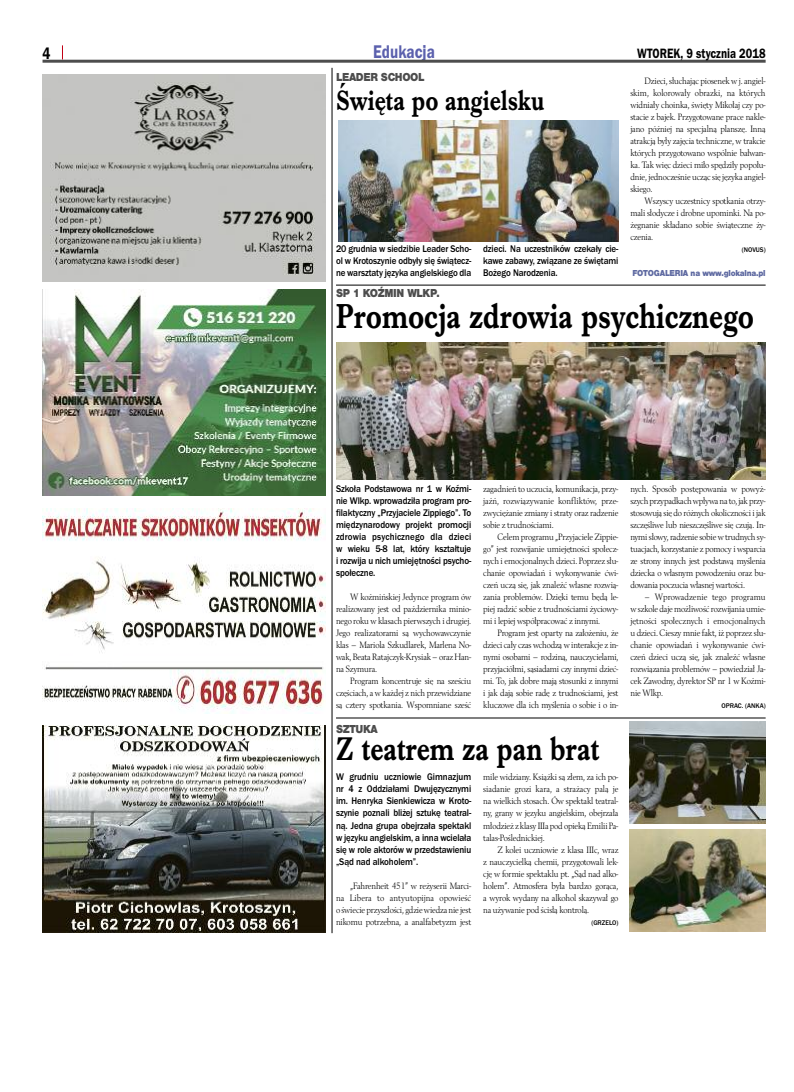
<style>
.page{position:relative;width:794px;height:1092px;background:#fff}
.page>*{position:absolute;margin:0;border:0;box-sizing:border-box;transform-origin:0 0}
.t1{font:700 36px "Imprint URWTCE";color:#000;scale:.8 1}
.t2{font:700 34px "Imprint URWTCE";color:#000;scale:.8 1}
.t3{font:700 29px "Imprint URWTCE";color:#000;scale:.8 1}
.t4{font:19px "Franklin Got URWTCE Dem";color:#5b60ad;scale:.8 1}
.t5{font:17px "Franklin Got URWTCE Dem";color:#000;scale:.8 1}
.t6{font:14px "Franklin Got URWTCE Dem";color:#000;scale:.8 1}
.t7{font:900 12px "Nimbus San TCE";letter-spacing:-.035em;color:#4d4d4d;scale:.9 1}
.t8{font:500 10px/12px "Franklin Got URWTCE";letter-spacing:-.01em;color:#000;text-align:justify;scale:.9 1}
.t9{font:9.6px/12px "Berling TCE";letter-spacing:-.015em;color:#000;text-align:justify;scale:.9 1}
.t10{font:900 9px "Nimbus San TCE";letter-spacing:-.025em;color:#5e69a1;scale:.9 1}
.t11{font:500 7px "Franklin Got URWTCE";color:#000;scale:.95 1}
</style>
<div class="page">
<hr style="left:43px;top:60px;width:722px;height:3px;background:#4d4d4d">
<svg style="left:62px;top:45px;width:1px;height:14px"></svg>
<img style="left:43px;top:74px;width:282px;height:207px">
<img style="left:43px;top:289px;width:282px;height:206px">
<img style="left:43px;top:508px;width:282px;height:205px">
<img style="left:43px;top:725px;width:282px;height:207px">
<img style="left:338px;top:120px;width:281px;height:121px">
<img style="left:336px;top:342px;width:429px;height:137px">
<img style="left:629px;top:829px;width:136px;height:102px">
<img style="left:629px;top:721px;width:136px;height:102px">
<hr style="left:331px;top:68px;width:1px;height:865px;background:#000">
<hr style="left:336px;top:284px;width:429px;height:1px;background:#000">
<hr style="left:336px;top:717px;width:429px;height:1px;background:#000">
<h3 class="t5" style="left:43px;top:43px;width:11px">4</h3>
<h3 class="t4" style="left:373px;top:40px;width:79px">Edukacja</h3>
<h3 class="t6" style="left:637px;top:45px;width:162px">WTOREK, 9 stycznia 2018</h3>
<p class="t7" style="left:336px;top:70px;width:100px">LEADER SCHOOL</p>
<h3 class="t3" style="left:336px;top:83px;width:262px">Święta po angielsku</h3>
<p class="t8" style="left:336px;top:243px;width:152px">20 grudnia w siedzibie Leader Scho&shy;ol w Krotoszynie odbyły się świątecz&shy;ne warsztaty języka angielskiego dla</p>
<p class="t8" style="left:483px;top:243px;width:152px">dzieci. Na uczestników czekały cie&shy;kawe zabawy, związane ze świętami Bożego Narodzenia.</p>
<p class="t9" style="left:630px;top:75px;width:152px;text-indent:14px">Dzieci, słuchając piosenek w j. angiel&shy;skim, kolorowały obrazki, na których widniały choinka, święty Mikołaj czy po&shy;stacie z bajek. Przygotowane prace nakle&shy;jano później na specjalną planszę. Inną atrakcją były zajęcia techniczne, w trakcie których przygotowano wspólnie bałwan&shy;ka. Tak więc dzieci miło spędziły popołu&shy;dnie, jednocześnie ucząc się języka angiel&shy;skiego.</p>
<p class="t9" style="left:630px;top:195px;width:152px;text-indent:14px">Wszyscy uczestnicy spotkania otrzy&shy;mali słodycze i drobne upominki. Na po&shy;żegnanie składano sobie świąteczne ży&shy;czenia.</p>
<p class="t11" style="left:742px;top:245px;width:26px">(NOVUS)</p>
<p class="t10" style="left:632px;top:268px;width:149px">FOTOGALERIA na www.glokalna.pl</p>
<p class="t7" style="left:336px;top:286px;width:117px">SP 1 KOŹMIN WLKP.</p>
<h1 class="t1" style="left:336px;top:295px;width:524px">Promocja zdrowia psychicznego</h1>
<p class="t8" style="left:336px;top:483px;width:152px">Szkoła Podstawowa nr 1 w Koźmi&shy;nie Wlkp. wprowadziła program pro&shy;filaktyczny „Przyjaciele Zippiego”. To międzynarodowy projekt promocji zdrowia psychicznego dla dzieci w wieku 5-8 lat, który kształtuje i rozwija u nich umiejętności psycho&shy;społeczne.</p>
<p class="t9" style="left:336px;top:591px;width:152px;text-indent:14px">W koźmińskiej Jedynce program ów realizowany jest od października minio&shy;nego roku w klasach pierwszych i drugiej.<br>Jego realizatorami są wychowawczynie klas – Mariola Szkudlarek, Marlena No&shy;wak, Beata Ratajczyk-Krysiak – oraz Han&shy;na Szymura.</p>
<p class="t9" style="left:336px;top:675px;width:152px;text-indent:14px">Program koncentruje się na sześciu częściach, a w każdej z nich przewidziane są cztery spotkania. Wspomniane sześć</p>
<p class="t9" style="left:483px;top:483px;width:152px">zagadnień to uczucia, komunikacja, przy&shy;jaźń, rozwiązywanie konfliktów, prze&shy;zwyciężanie zmiany i straty oraz radzenie sobie z trudnościami.</p>
<p class="t9" style="left:483px;top:531px;width:152px;text-indent:14px">Celem programu „Przyjaciele Zippie&shy;go” jest rozwijanie umiejętności społecz&shy;nych i emocjonalnych dzieci. Poprzez słu&shy;chanie opowiadań i wykonywanie ćwi&shy;czeń uczą się, jak znaleźć własne rozwią&shy;zania problemów. Dzięki temu będą le&shy;piej radzić sobie z trudnościami życiowy&shy;mi i lepiej współpracować z innymi.</p>
<p class="t9" style="left:483px;top:627px;width:152px;text-indent:14px">Program jest oparty na założeniu, że dzieci cały czas wchodzą w interakcje z in&shy;nymi osobami – rodziną, nauczycielami, przyjaciółmi, sąsiadami czy innymi dzieć&shy;mi. To, jak dobre mają stosunki z innymi i jak dają sobie radę z trudnościami, jest kluczowe dla ich myślenia o sobie i o in-</p>
<p class="t7" style="left:336px;top:721px;width:48px">SZTUKA</p>
<h2 class="t2" style="left:336px;top:728px;width:330px">Z teatrem za pan brat</h2>
<p class="t8" style="left:336px;top:771px;width:152px">W grudniu uczniowie Gimnazjum nr 4 z Oddziałami Dwujęzycznymi im. Henryka Sienkiewicza w Kroto&shy;szynie poznali bliżej sztukę teatral&shy;ną. Jedna grupa obejrzała spektakl w języku angielskim, a inna wcielała się w role aktorów w przedstawieniu „Sąd nad alkoholem”.</p>
<p class="t9" style="left:336px;top:879px;width:152px;text-indent:14px">„Fahrenheit 451” w reżyserii Marci&shy;na Libera to antyutopijna opowieść oświecieprzyszłości,gdziewiedzaniejest nikomu potrzebna, a analfabetyzm jest</p>
<p class="t9" style="left:483px;top:771px;width:152px">mile widziany. Książki są złem, za ich po&shy;siadanie grozi kara, a strażacy palą je na wielkich stosach. Ów spektakl teatral&shy;ny, grany w języku angielskim, obejrzała młodzieżzklasyIIIapodopiekąEmiliiPa&shy;talas-Poślednickiej.</p>
<p class="t9" style="left:483px;top:843px;width:152px;text-indent:14px">Z kolei uczniowie z klasa IIIc, wraz z nauczycielką chemii, przygotowali lek&shy;cję w formie spektaklu pt. „Sąd nad alko&shy;holem”. Atmosfera była bardzo gorąca, a wyrok wydany na alkohol skazywał go na używanie pod ścisłą kontrolą.</p>
<p class="t11" style="left:591px;top:917px;width:30px">(GRZELO)</p>
<p class="t9" style="left:630px;top:483px;width:152px">nych. Sposób postępowania w powyż&shy;szychprzypadkachwpływanato,jakprzy&shy;stosowują się do różnych okoliczności i jak szczęśliwe lub nieszczęśliwe się czują. In&shy;nymi słowy, radzenie sobie w trudnych sy&shy;tuacjach, korzystanie z pomocy i wsparcia ze strony innych jest podstawą myślenia dziecka o własnym powodzeniu oraz bu&shy;dowania poczucia własnej wartości.</p>
<p class="t9" style="left:630px;top:591px;width:152px;text-indent:14px">– Wprowadzenie tego programu w szkole daje możliwość rozwijania umie&shy;jętności społecznych i emocjonalnych u dzieci. Cieszy mnie fakt, iż poprzez słu&shy;chanie opowiadań i wykonywanie ćwi&shy;czeń dzieci uczą się, jak znaleźć własne rozwiązania problemów – powiedział Ja&shy;cek Zawodny, dyrektor SP nr 1 w Koźmi&shy;nie Wlkp.</p>
<p class="t11" style="left:721px;top:701px;width:48px">OPRAC. (ANKA)</p>
</div>
